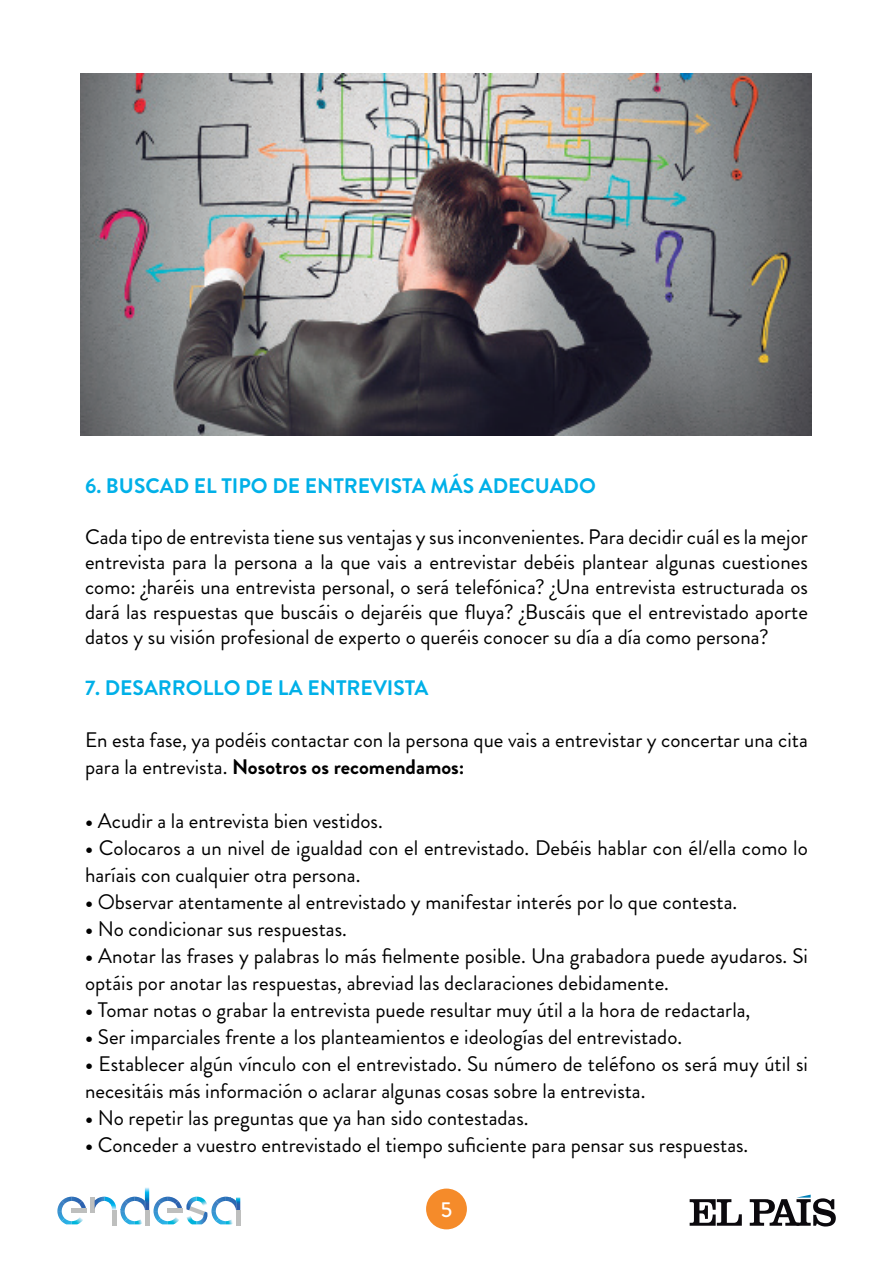
<style>
.page{position:relative;width:893px;height:1263px;background:#fff}
.page>*{position:absolute;margin:0;border:0;box-sizing:border-box;transform-origin:0 0}
.t1{font:500 21.6px "Brandon Grotesque";color:#fff}
.t2{font:21px/25.2px "Brandon Grotesque";color:#000}
.t3{font:700 21px "Brandon Grotesque";color:#00b0e8}
.s1{font-weight:700}
</style>
<div class="page">
<svg style="left:690px;top:1199px;width:52px;height:27px"></svg>
<svg style="left:750px;top:1194px;width:86px;height:32px"></svg>
<div style="left:90px;top:1198px;width:5px;height:15px;background:#bebfbe"></div>
<hr style="left:112px;top:1210px;width:4px;height:15px;background:#bebfbe">
<hr style="left:236px;top:1210px;width:4px;height:15px;background:#bebfbe">
<svg style="left:57px;top:1197px;width:29px;height:27px"></svg>
<div style="left:71px;top:1208px;width:15px;height:5px;background:#bebfbe"></div>
<svg style="left:153px;top:1197px;width:87px;height:27px"></svg>
<div style="left:167px;top:1208px;width:15px;height:5px;background:#bebfbe"></div>
<hr style="left:145px;top:1210px;width:4px;height:15px;background:#bebfbe">
<img style="left:145px;top:1187px;width:4px;height:23px">
<svg style="left:95px;top:1197px;width:51px;height:27px"></svg>
<div style="left:426px;top:1188px;width:41px;height:41px;background:#f58b2a;border-radius:50%"></div>
<img style="left:81px;top:74px;width:730px;height:361px">
<p class="t3" style="left:85px;top:471px;width:512px">6. BUSCAD EL TIPO DE ENTREVISTA MÁS ADECUADO</p>
<p class="t2" style="left:85px;top:524px;width:724px;text-align:justify">Cada tipo de entrevista tiene sus ventajas y sus inconvenientes. Para decidir cuál es la mejor entrevista para la persona a la que vais a entrevistar debéis plantear algunas cuestiones como: ¿haréis una entrevista personal, o será telefónica? ¿Una entrevista estructurada os dará las respuestas que buscáis o dejaréis que fluya? ¿Buscáis que el entrevistado aporte datos y su visión profesional de experto o queréis conocer su día a día como persona?</p>
<p class="t3" style="left:85px;top:673px;width:345px">7. DESARROLLO DE LA ENTREVISTA</p>
<p class="t2" style="left:85px;top:726px;width:724px;line-height:27px">En esta fase, ya podéis contactar con la persona que vais a entrevistar y concertar una cita para la entrevista. <span class="s1">Nosotros os recomendamos:</span></p>
<p class="t2" style="left:85px;top:808px;width:299px"><span class="s1">•</span> Acudir a la entrevista bien vestidos.</p>
<p class="t2" style="left:85px;top:834px;width:724px;line-height:27px"><span class="s1">•</span> Colocaros a un nivel de igualdad con el entrevistado. Debéis hablar con él/ella como lo haríais con cualquier otra persona.</p>
<p class="t2" style="left:85px;top:889px;width:654px"><span class="s1">•</span> Observar atentamente al entrevistado y manifestar interés por lo que contesta.</p>
<p class="t2" style="left:85px;top:916px;width:263px"><span class="s1">•</span> No condicionar sus respuestas.</p>
<p class="t2" style="left:85px;top:942px;width:724px;line-height:27px"><span class="s1">•</span> Anotar las frases y palabras lo más fielmente posible. Una grabadora puede ayudaros. Si optáis por anotar las respuestas, abreviad las declaraciones debidamente.</p>
<p class="t2" style="left:85px;top:997px;width:667px"><span class="s1">•</span> Tomar notas o grabar la entrevista puede resultar muy útil a la hora de redactarla,</p>
<p class="t2" style="left:85px;top:1024px;width:599px"><span class="s1">•</span> Ser imparciales frente a los planteamientos e ideologías del entrevistado.</p>
<p class="t2" style="left:85px;top:1050px;width:724px;line-height:27px"><span class="s1">•</span> Establecer algún vínculo con el entrevistado. Su número de teléfono os será muy útil si necesitáis más información o aclarar algunas cosas sobre la entrevista.</p>
<p class="t2" style="left:85px;top:1105px;width:445px"><span class="s1">•</span> No repetir las preguntas que ya han sido contestadas.</p>
<p class="t2" style="left:85px;top:1132px;width:665px"><span class="s1">•</span> Conceder a vuestro entrevistado el tiempo suficiente para pensar sus respuestas.</p>
<p class="t1" style="left:441px;top:1194px;width:13px">5</p>
</div>
